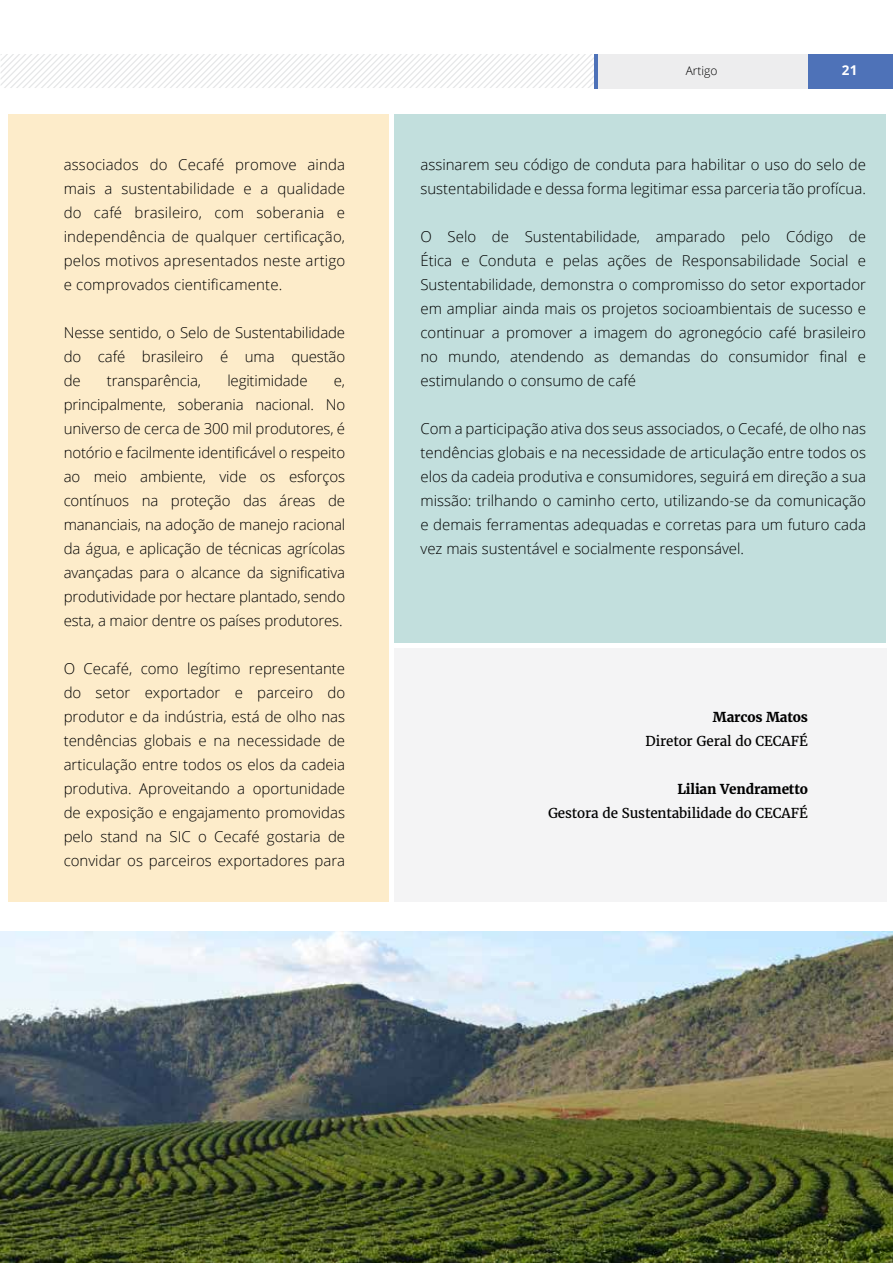
<style>
.page{position:relative;width:893px;height:1263px;background:#fff}
.page>*{position:absolute;margin:0;border:0;box-sizing:border-box;transform-origin:0 0}
.t1{font:300 15px/24px "Open Sans";color:#000;text-align:justify}
.t2{font:13.5px "Merriweather";letter-spacing:-.01em;color:#000}
.t3{font:700 13.5px "Merriweather";letter-spacing:-.01em;color:#000}
.t4{font:700 13.5px "Open Sans";color:#fff}
.t5{font:300 12px "Open Sans";color:#000}
</style>
<div class="page">
<svg style="left:1px;top:54px;width:593px;height:34px"></svg>
<div style="left:595px;top:54px;width:213px;height:34px;background:#ededee"></div>
<div style="left:808px;top:54px;width:85px;height:34px;background:#4e72b8"></div>
<hr style="left:594px;top:54px;width:3px;height:34px;background:#4e72b8">
<div style="left:8px;top:114px;width:380px;height:787px;background:#fdecca"></div>
<div style="left:394px;top:114px;width:492px;height:528px;background:#c2dfdd"></div>
<div style="left:394px;top:648px;width:493px;height:253px;background:#f4f4f5"></div>
<img style="left:0;top:932px;width:893px;height:331px">
<p class="t1" style="left:64px;top:152px;width:283px">associados do Cecafé promove ainda mais a sustentabilidade e a qualidade do café brasileiro, com soberania e independência de qualquer certificação, pelos motivos apresentados neste artigo e comprovados cientificamente.</p>
<p class="t1" style="left:64px;top:320px;width:283px">Nesse sentido, o Selo de Sustentabilidade do café brasileiro é uma questão de</p>
<p class="t1" style="left:107px;top:368px;width:96px">transparência,</p>
<p class="t1" style="left:227px;top:368px;width:82px">legitimidade</p>
<p class="t1" style="left:64px;top:368px;width:283px;text-indent:270px">e, principalmente, soberania nacional. No universo de cerca de 300 mil produtores, é notório e facilmente identificável o respeito ao meio ambiente, vide os esforços contínuos na proteção das áreas de mananciais, na adoção de manejo racional da água, e aplicação de técnicas agrícolas avançadas para o alcance da significativa produtividade por hectare plantado, sendo esta, a maior dentre os países produtores.</p>
<p class="t1" style="left:64px;top:656px;width:283px">O Cecafé, como legítimo representante do setor exportador e parceiro do produtor e da indústria, está de olho nas tendências globais e na necessidade de articulação entre todos os elos da cadeia produtiva. Aproveitando a oportunidade de exposição e engajamento promovidas pelo stand na SIC o Cecafé gostaria de convidar os parceiros exportadores para</p>
<p class="t5" style="left:686px;top:63px;width:33px">Artigo</p>
<p class="t4" style="left:842px;top:61px;width:17px">21</p>
<p class="t1" style="left:420px;top:152px;width:447px">assinarem seu código de conduta para habilitar o uso do selo de sustentabilidade e dessa forma legitimar essa parceria tão profícua.</p>
<p class="t1" style="left:420px;top:224px;width:447px">O Selo de Sustentabilidade, amparado pelo Código de Ética e Conduta e pelas ações de Responsabilidade Social e Sustentabilidade, demonstra o compromisso do setor exportador em ampliar ainda mais os projetos socioambientais de sucesso e continuar a promover a imagem do agronegócio café brasileiro no mundo, atendendo as demandas do consumidor final e estimulando o consumo de café</p>
<p class="t1" style="left:420px;top:416px;width:447px">Com a participação ativa dos seus associados, o Cecafé, de olho nas tendências globais e na necessidade de articulação entre todos os elos da cadeia produtiva e consumidores, seguirá em direção a sua missão: trilhando o caminho certo, utilizando-se da comunicação e demais ferramentas adequadas e corretas para um futuro cada vez mais sustentável e socialmente responsável.</p>
<p class="t3" style="left:713px;top:709px;width:96px">Marcos Matos</p>
<p class="t2" style="left:646px;top:733px;width:164px">Diretor Geral do CECAFÉ</p>
<p class="t3" style="left:677px;top:781px;width:132px">Lilian Vendrametto</p>
<p class="t2" style="left:548px;top:805px;width:261px">Gestora de Sustentabilidade do CECAFÉ</p>
</div>
